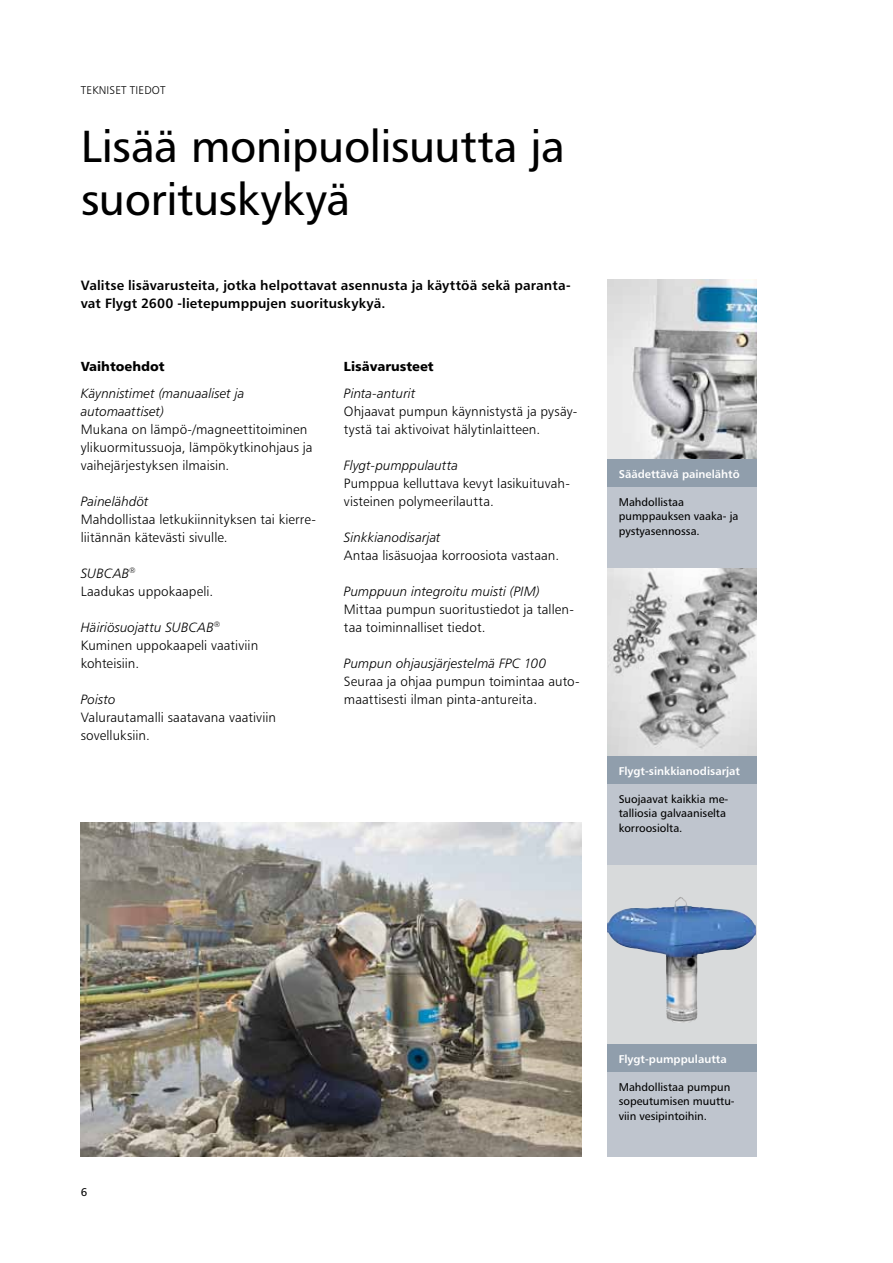
<style>
.page{position:relative;width:893px;height:1263px;background:#fff}
.page>*{position:absolute;margin:0;border:0;box-sizing:border-box;transform-origin:0 0}
.t1{font:45px/52.5px "Humanist 777 BT Roman B";letter-spacing:-.015em;color:#000}
.t2{font:13.5px/18px "Humanist 777 BT Light B";letter-spacing:.005em;color:#000}
.t3{font:13.5px/18px "Humanist 777 BT Light Italic B";letter-spacing:.005em;color:#000}
.t4{font:13.5px/18px "Humanist 777 BT Bold B";letter-spacing:.01em;color:#000}
.t5{font:13.2px "Humanist 777 BT Black B";color:#000}
.t6{font:11.25px/14.7px "Humanist 777 BT Roman B";color:#000}
.t7{font:11.25px "Humanist 777 BT Bold B";color:#fff}
.t8{font:11.25px "Humanist 777 BT Light B";letter-spacing:.015em;color:#000}
</style>
<div class="page">
<img style="left:607px;top:279px;width:150px;height:180px">
<div style="left:607px;top:864px;width:150px;height:203px;background:#d8dadb"></div>
<img style="left:607px;top:897px;width:149px;height:126px">
<img style="left:607px;top:567px;width:150px;height:189px">
<img style="left:81px;top:823px;width:500px;height:334px">
<div style="left:607px;top:1071px;width:150px;height:86px;background:#bfc5ce"></div>
<div style="left:607px;top:486px;width:150px;height:81px;background:#bfc5ce"></div>
<div style="left:607px;top:783px;width:150px;height:81px;background:#bfc5ce"></div>
<div style="left:607px;top:1044px;width:150px;height:27px;background:#909eac"></div>
<div style="left:607px;top:459px;width:150px;height:27px;background:#909eac"></div>
<div style="left:607px;top:756px;width:150px;height:27px;background:#909eac"></div>
<p class="t8" style="left:81px;top:83px;width:32px">Te kniset</p>
<p class="t8" style="left:130px;top:83px;width:36px">tie dot</p>
<h1 class="t1" style="left:81px;top:119px;width:486px">Lisää monipuolisuutta ja suorituskykyä</h1>
<p class="t4" style="left:81px;top:276px;width:491px">Valitse lisävarusteita, jotka helpottavat asennusta ja käyttöä sekä paranta&shy;vat Flygt 2600 -lietepumppujen suorituskykyä.</p>
<p class="t5" style="left:81px;top:357px;width:85px">Vaihtoehdot</p>
<p class="t3" style="left:81px;top:384px;width:165px">Käynnistimet (manuaaliset ja automaattiset)</p>
<p class="t2" style="left:81px;top:420px;width:233px">Mukana on lämpö-/magneettitoiminen ylikuormitussuoja, lämpökytkinohjaus ja vaihejärjestyksen ilmaisin.</p>
<p class="t3" style="left:81px;top:492px;width:69px">Painelähdöt</p>
<p class="t2" style="left:81px;top:510px;width:237px">Mahdollistaa letkukiinnityksen tai kierre&shy;liitännän kätevästi sivulle.</p>
<p class="t3" style="left:81px;top:564px;width:56px">SUBCAB<sup>®</sup></p>
<p class="t2" style="left:81px;top:582px;width:134px">Laadukas uppokaapeli.</p>
<p class="t3" style="left:81px;top:618px;width:141px">Häiriösuojattu SUBCAB<sup>®</sup></p>
<p class="t2" style="left:81px;top:636px;width:179px">Kuminen uppokaapeli vaativiin kohteisiin.</p>
<p class="t3" style="left:81px;top:690px;width:36px">Poisto</p>
<p class="t2" style="left:81px;top:708px;width:197px">Valurautamalli saatavana vaativiin sovelluksiin.</p>
<p class="t5" style="left:344px;top:357px;width:91px">Lisävarusteet</p>
<p class="t3" style="left:344px;top:384px;width:73px">Pinta-anturit</p>
<p class="t2" style="left:344px;top:402px;width:235px">Ohjaavat pumpun käynnistystä ja pysäy&shy;tystä tai aktivoivat hälytinlaitteen.</p>
<p class="t3" style="left:344px;top:456px;width:116px">Flygt-pumppulautta</p>
<p class="t2" style="left:344px;top:474px;width:228px">Pumppua kelluttava kevyt lasikuituvah&shy;visteinen polymeerilautta.</p>
<p class="t3" style="left:344px;top:528px;width:98px">Sinkkianodisarjat</p>
<p class="t2" style="left:344px;top:546px;width:217px">Antaa lisäsuojaa korroosiota vastaan.</p>
<p class="t3" style="left:344px;top:582px;width:197px">Pumppuun integroitu muisti (PIM)</p>
<p class="t2" style="left:344px;top:600px;width:232px">Mittaa pumpun suoritustiedot ja tallen&shy;taa toiminnalliset tiedot.</p>
<p class="t3" style="left:344px;top:654px;width:204px">Pumpun ohjausjärjestelmä FPC 100</p>
<p class="t2" style="left:344px;top:672px;width:237px">Seuraa ja ohjaa pumpun toimintaa auto&shy;maattisesti ilman pinta-antureita.</p>
<p class="t7" style="left:619px;top:467px;width:123px">Säädettävä painelähtö</p>
<p class="t6" style="left:619px;top:494px;width:121px">Mahdollistaa pumppauksen vaaka- ja pystyasennossa.</p>
<p class="t7" style="left:619px;top:764px;width:123px">Flygt-sinkkianodisarjat</p>
<p class="t6" style="left:619px;top:791px;width:111px">Suojaavat kaikkia me&shy;talliosia galvaaniselta korroosiolta.</p>
<p class="t6" style="left:81px;top:1184px;width:8px">6</p>
<p class="t7" style="left:619px;top:1052px;width:110px">Flygt-pumppulautta</p>
<p class="t6" style="left:619px;top:1079px;width:118px">Mahdollistaa pumpun sopeutumisen muuttu&shy;viin vesipintoihin.</p>
</div>
